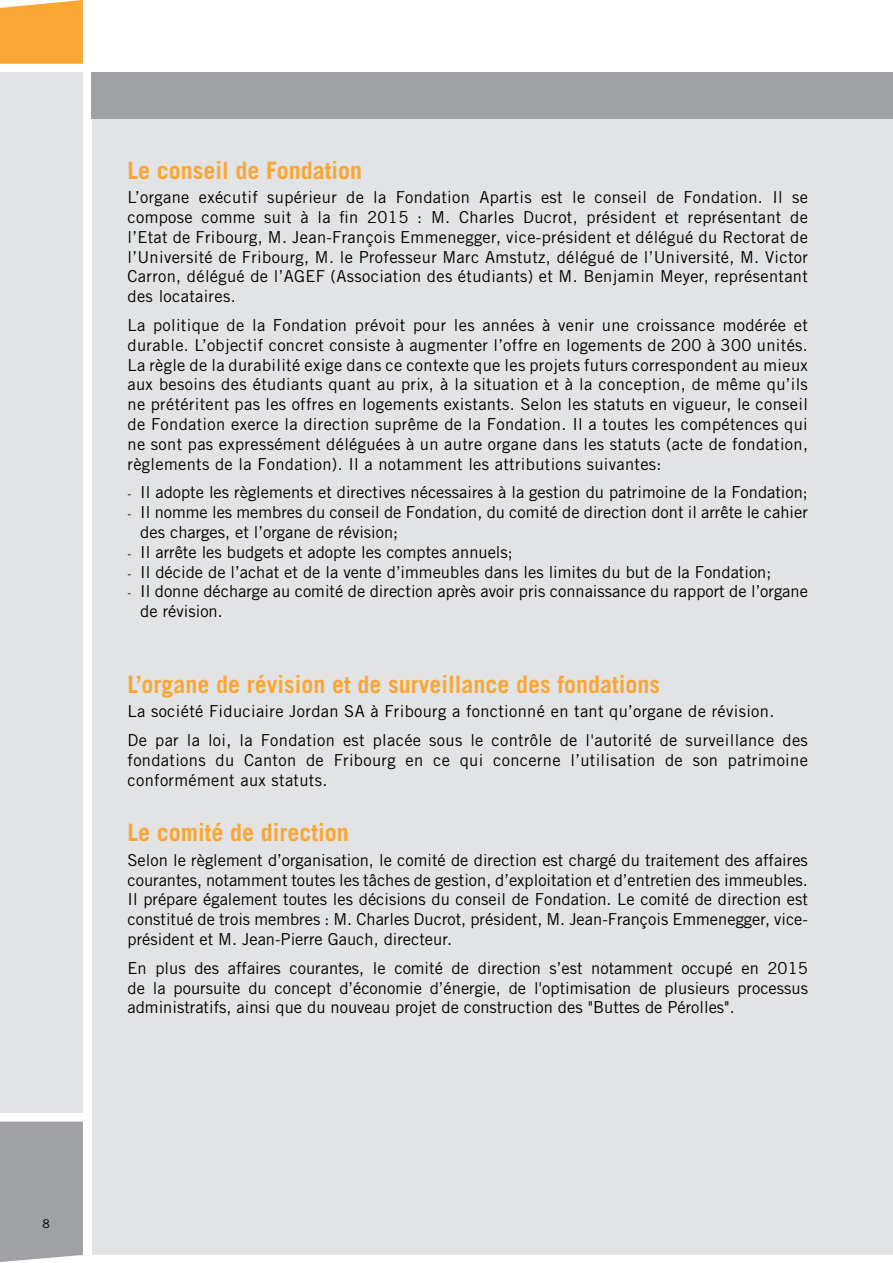
<style>
.page{position:relative;width:893px;height:1263px;background:#fff}
.page>*{position:absolute;margin:0;border:0;box-sizing:border-box;transform-origin:0 0}
.t1{font:700 24px "Trade Gothic LT Std";color:#faa634}
.t2{font:16.5px/19.8px "Trade Gothic LT Std";color:#000;text-align:justify}
.t3{font:16.5px/28.8px "Trade Gothic LT Std";letter-spacing:.02em;color:#000}
.t4{font:12px "Trade Gothic LT Std";color:#000}
.s1{font-family:"Univers";font-weight:500;font-size:12px}
</style>
<div class="page">
<div style="left:92px;top:72px;width:801px;height:1182px;background:#e2e3e4"></div>
<div style="left:92px;top:72px;width:801px;height:47px;background:#9fa1a4"></div>
<div style="left:0;top:72px;width:83px;height:1041px;background:#e2e3e4"></div>
<svg style="left:0;top:0;width:83px;height:64px;background:#faab41"></svg>
<div style="left:0;top:1121px;width:83px;height:141px;background:#9fa1a4"></div>
<h1 class="t1" style="left:128px;top:156px;width:236px">Le conseil de Fondation</h1>
<p class="t2" style="left:128px;top:187px;width:682px">L’organe exécutif supérieur de la Fondation Apartis est le conseil de Fondation. Il se compose comme suit à la fin 2015 : M. Charles Ducrot, président et représentant de l’Etat de Fribourg, M. Jean-François Emmenegger, vice-président et délégué du Rectorat de l’Université de Fribourg, M. le Professeur Marc Amstutz, délégué de l’Université, M. Victor Carron, délégué de l’AGEF (Association des étudiants) et M. Benjamin Meyer, représentant des locataires.</p>
<p class="t2" style="left:128px;top:315px;width:682px">La politique de la Fondation prévoit pour les années à venir une croissance modérée et durable. L’objectif concret consiste à augmenter l’offre en logements de 200 à 300 unités.<br>La règle de la durabilité exige dans ce contexte que les projets futurs correspondent au mieux aux besoins des étudiants quant au prix, à la situation et à la conception, de même qu’ils ne prétéritent pas les offres en logements existants. Selon les statuts en vigueur, le conseil de Fondation exerce la direction suprême de la Fondation. Il a toutes les compétences qui ne sont pas expressément déléguées à un autre organe dans les statuts (acte de fondation, règlements de la Fondation). Il a notamment les attributions suivantes:</p>
<p class="t2" style="left:128px;top:482px;width:682px"><span class="s1">-</span> Il adopte les règlements et directives nécessaires à la gestion du patrimoine de la Fondation;</p>
<p class="t2" style="left:140px;top:502px;width:669px;text-indent:-13px"><span class="s1">-</span> Il nomme les membres du conseil de Fondation, du comité de direction dont il arrête le cahier des charges, et l’organe de révision;</p>
<p class="t2" style="left:128px;top:542px;width:387px"><span class="s1">-</span> Il arrête les budgets et adopte les comptes annuels;</p>
<p class="t2" style="left:128px;top:562px;width:645px"><span class="s1">-</span> Il décide de l’achat et de la vente d’immeubles dans les limites du but de la Fondation;</p>
<p class="t2" style="left:140px;top:581px;width:669px;text-indent:-13px"><span class="s1">-</span> Il donne décharge au comité de direction après avoir pris connaissance du rapport de l’organe de révision.</p>
<h1 class="t1" style="left:128px;top:669px;width:534px">L’organe de révision et de surveillance des fondations</h1>
<p class="t3" style="left:128px;top:697px;width:682px">La société Fiduciaire Jordan SA à Fribourg a fonctionné en tant qu’organe de révision.<br>De par la loi, la Fondation est placée sous le contrôle de l'autorité de surveillance des</p>
<p class="t3" style="left:128px;top:750px;width:682px;line-height:19.8px">fondations du Canton de Fribourg en ce qui concerne l’utilisation de son patrimoine conformément aux statuts.</p>
<h1 class="t1" style="left:128px;top:818px;width:223px">Le comité de direction</h1>
<p class="t2" style="left:128px;top:850px;width:682px">Selon le règlement d’organisation, le comité de direction est chargé du traitement des affaires courantes, notamment toutes les tâches de gestion, d’exploitation et d’entretien des immeubles.<br>Il prépare également toutes les décisions du conseil de Fondation. Le comité de direction est constitué de trois membres : M. Charles Ducrot, président, M. Jean-François Emmenegger, vice&shy;président et M. Jean-Pierre Gauch, directeur.</p>
<p class="t2" style="left:128px;top:958px;width:682px">En plus des affaires courantes, le comité de direction s’est notamment occupé en 2015 de la poursuite du concept d’économie d’énergie, de l'optimisation de plusieurs processus administratifs, ainsi que du nouveau projet de construction des "Buttes de Pérolles".</p>
<p class="t4" style="left:43px;top:1217px;width:9px">8</p>
</div>
